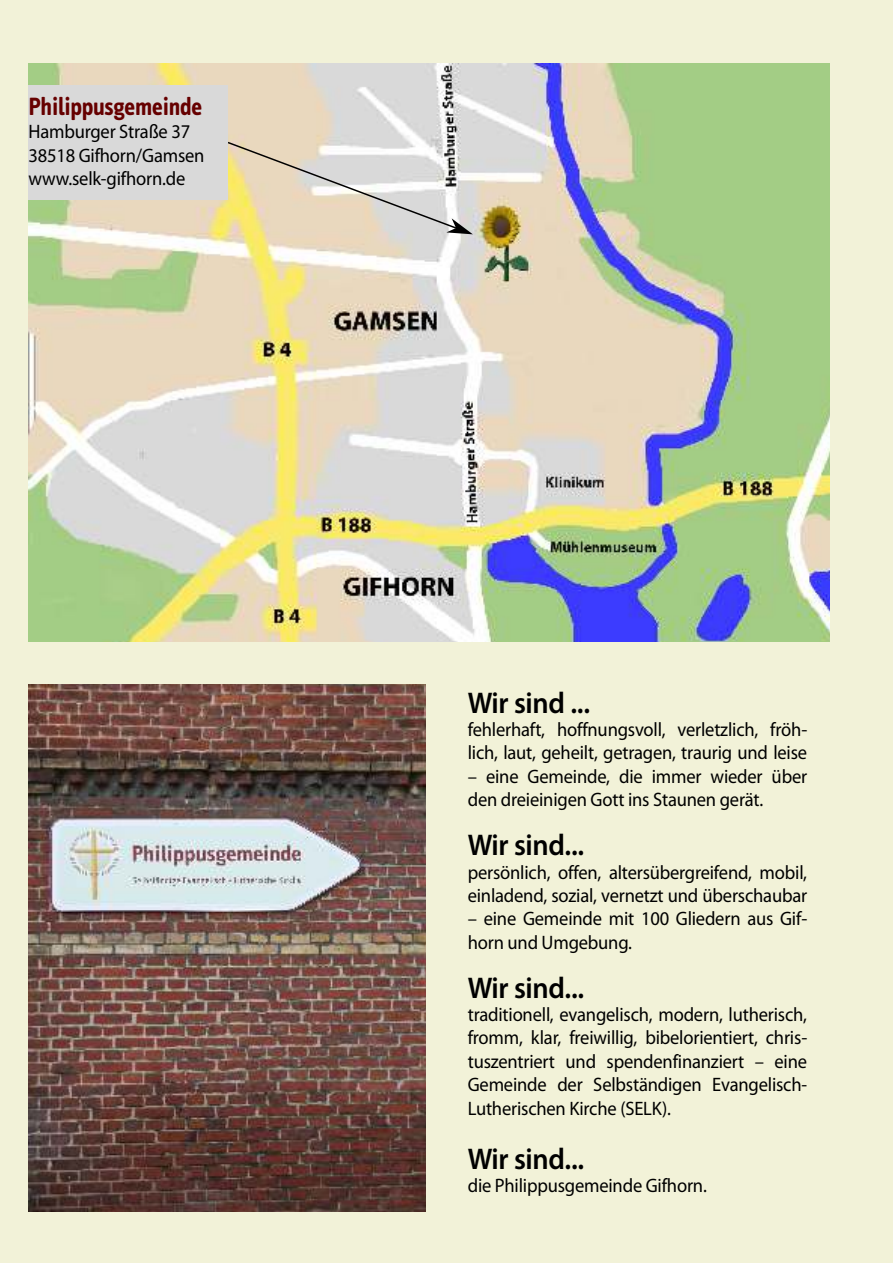
<style>
.page{position:relative;width:893px;height:1263px;background:#f2f2d8}
.page>*{position:absolute;margin:0;border:0;box-sizing:border-box;transform-origin:0 0}
.t1{font:600 30px "Myriad Pro";letter-spacing:-.01em;color:#000;scale:.95 1}
.t2{font:700 25.5px "Info Text";letter-spacing:-.01em;color:#600;scale:.95 1}
.t3{font:19.5px/23.4px "Myriad Pro";letter-spacing:-.01em;color:#000;scale:.95 1}
</style>
<div class="page">
<img style="left:28px;top:64px;width:801px;height:578px">
<svg style="left:226px;top:141px;width:247px;height:93px;background:#ded7c3"></svg>
<img style="left:28px;top:684px;width:397px;height:528px">
<div style="left:29px;top:86px;width:199px;height:114px;background:#d9d9d9"></div>
<h2 class="t2" style="left:28px;top:96px;width:185px">Philippusgemeinde</h2>
<p class="t3" style="left:28px;top:121px;width:187px">Hamburger Straße 37<br>38518 Gifhorn/Gamsen www.selk-gifhorn.de</p>
<h1 class="t1" style="left:468px;top:691px;width:130px">Wir sind ...</h1>
<p class="t3" style="left:468px;top:718px;width:359px">fehlerhaft, hoffnungsvoll, verletzlich, fröh&shy;lich, laut, geheilt, getragen, traurig und leise</p>
<p class="t3" style="left:468px;top:765px;width:359px">– eine Gemeinde, die immer wieder über den dreieinigen Gott ins Staunen gerät.</p>
<h1 class="t1" style="left:468px;top:833px;width:124px">Wir sind...</h1>
<p class="t3" style="left:468px;top:861px;width:359px">persönlich, offen, altersübergreifend, mobil, einladend, sozial, vernetzt und überschaubar</p>
<p class="t3" style="left:468px;top:908px;width:359px">– eine Gemeinde mit 100 Gliedern aus Gif&shy;horn und Umgebung.</p>
<h1 class="t1" style="left:468px;top:976px;width:124px">Wir sind...</h1>
<p class="t3" style="left:468px;top:1003px;width:359px;text-align:justify">traditionell, evangelisch, modern, lutherisch, fromm, klar, freiwillig, bibelorientiert, chris&shy;tuszentriert und spendenfinanziert – eine Gemeinde der Selbständigen Evangelisch-Lutherischen Kirche (SELK).</p>
<h1 class="t1" style="left:468px;top:1147px;width:124px">Wir sind...</h1>
<p class="t3" style="left:468px;top:1174px;width:253px">die Philippusgemeinde Gifhorn.</p>
</div>
